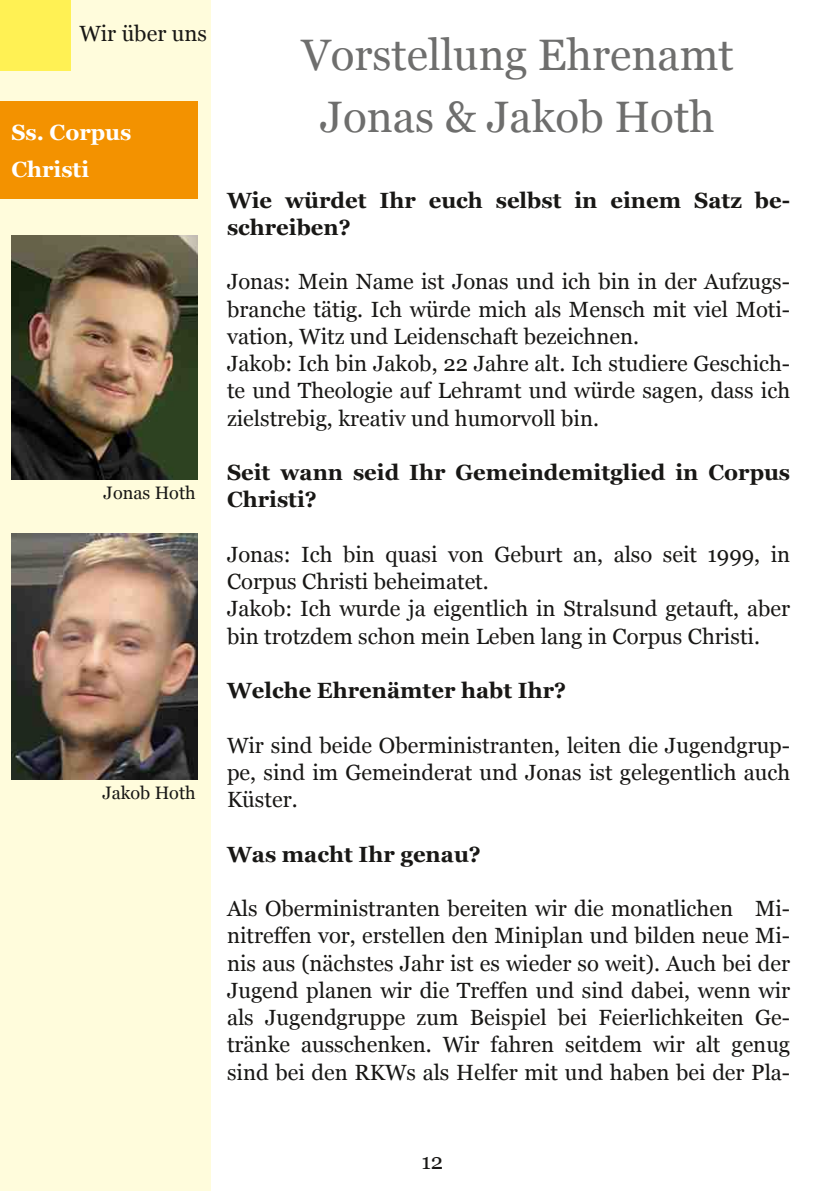
<style>
.page{position:relative;width:840px;height:1191px;background:#fff}
.page>*{position:absolute;margin:0;border:0;box-sizing:border-box;transform-origin:0 0}
.t1{font:44px "Georgia";color:#6e6e6d}
.t2{font:22px/27.2px "Georgia";color:#181715}
.t3{font:700 22px/27.2px "Georgia";color:#181715}
.t4{font:700 22px "Georgia";color:#fff}
.t5{font:18px "Georgia";color:#181715}
</style>
<div class="page">
<div style="left:0;top:0;width:211px;height:1191px;background:#fffcdc"></div>
<div style="left:0;top:0;width:71px;height:71px;background:#fff154"></div>
<div style="left:0;top:101px;width:197px;height:98px;background:#f39200"></div>
<img style="left:11px;top:533px;width:186px;height:247px">
<img style="left:11px;top:235px;width:186px;height:245px">
<p class="t2" style="left:79px;top:20px;width:129px">Wir über uns</p>
<p class="t4" style="left:11px;top:120px;width:121px">Ss. Corpus</p>
<p class="t4" style="left:11px;top:157px;width:79px">Christi</p>
<p class="t5" style="left:104px;top:483px;width:94px">Jonas Hoth</p>
<p class="t5" style="left:102px;top:782px;width:95px">Jakob Hoth</p>
<h1 class="t1" style="left:301px;top:30px;width:433px">Vorstellung Ehrenamt</h1>
<h1 class="t1" style="left:320px;top:92px;width:396px">Jonas &amp; Jakob Hoth</h1>
<p class="t3" style="left:227px;top:186px;width:564px">Wie würdet Ihr euch selbst in einem Satz be&shy;schreiben?</p>
<p class="t2" style="left:227px;top:268px;width:564px">Jonas: Mein Name ist Jonas und ich bin in der Aufzugs&shy;branche tätig. Ich würde mich als Mensch mit viel Moti&shy;vation, Witz und Leidenschaft bezeichnen.<br>Jakob: Ich bin Jakob, 22 Jahre alt. Ich studiere Geschich&shy;te und Theologie auf Lehramt und würde sagen, dass ich zielstrebig, kreativ und humorvoll bin.</p>
<p class="t3" style="left:227px;top:459px;width:564px">Seit wann seid Ihr Gemeindemitglied in Corpus<br>Christi?</p>
<p class="t2" style="left:227px;top:540px;width:564px">Jonas: Ich bin quasi von Geburt an, also seit 1999, in Corpus Christi beheimatet.<br>Jakob: Ich wurde ja eigentlich in Stralsund getauft, aber bin trotzdem schon mein Leben lang in Corpus Christi.</p>
<p class="t3" style="left:227px;top:677px;width:340px">Welche Ehrenämter habt Ihr?</p>
<p class="t2" style="left:227px;top:731px;width:564px;text-align:justify">Wir sind beide Oberministranten, leiten die Jugendgrup&shy;pe, sind im Gemeinderat und Jonas ist gelegentlich auch Küster.</p>
<p class="t3" style="left:227px;top:840px;width:255px">Was macht Ihr genau?</p>
<p class="t2" style="left:227px;top:894px;width:564px;text-align:justify">Als Oberministranten bereiten wir die monatlichen Mi&shy;nitreffen vor, erstellen den Miniplan und bilden neue Mi&shy;nis aus (nächstes Jahr ist es wieder so weit). Auch bei der Jugend planen wir die Treffen und sind dabei, wenn wir als Jugendgruppe zum Beispiel bei Feierlichkeiten Ge&shy;tränke ausschenken. Wir fahren seitdem wir alt genug sind bei den RKWs als Helfer mit und haben bei der Pla-</p>
<p class="t2" style="left:421px;top:1147px;width:23px">12</p>
</div>
